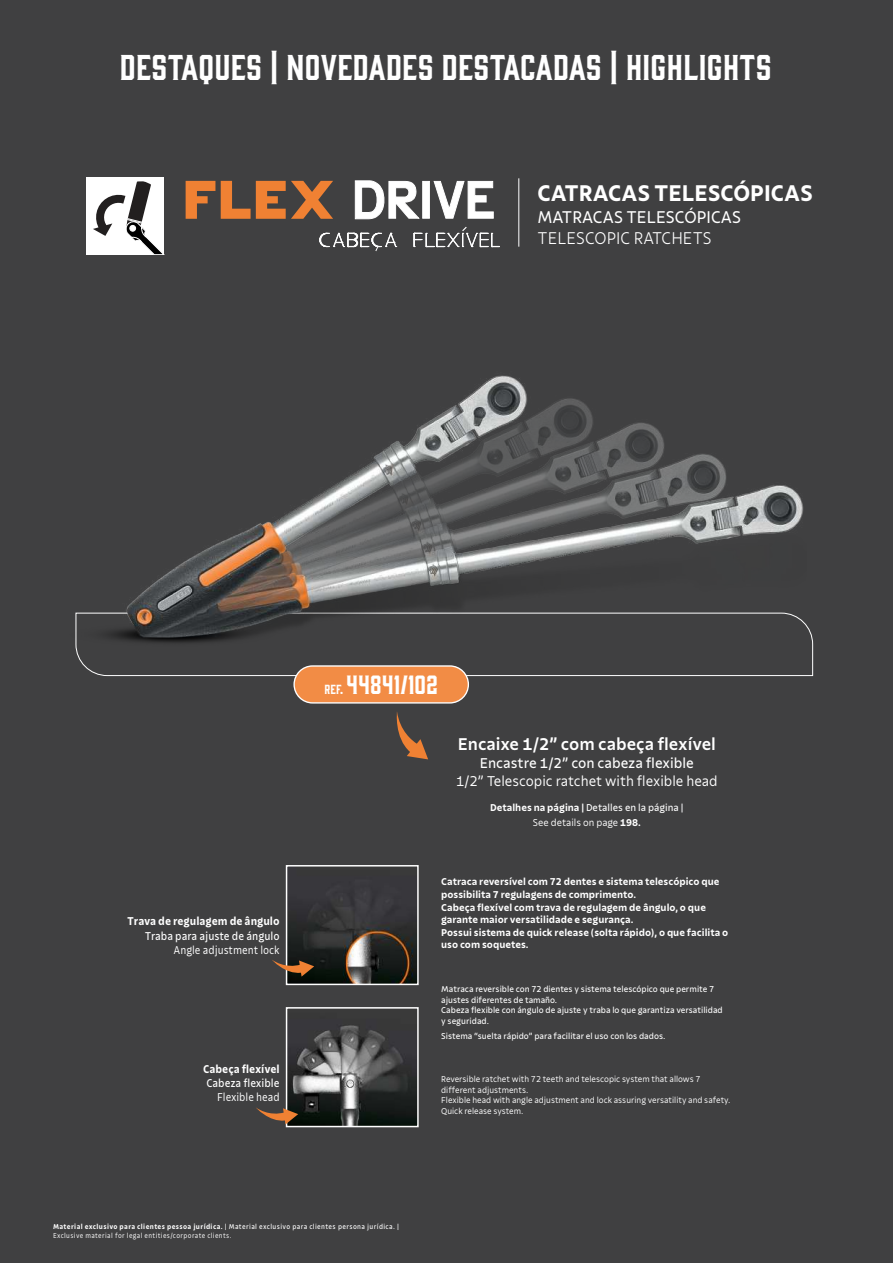
<style>
.page{position:relative;width:893px;height:1263px;background:#404041}
.page>*{position:absolute;margin:0;border:0;box-sizing:border-box;transform-origin:0 0}
.t1{font:33px "Gin";letter-spacing:.01em;color:#fff}
.t2{font:24.3px "Gin";color:#fff}
.t3{font:700 24px "Tramontina Sm Cd Titulos";color:#fff}
.t4{font:500 18px "Tramontina Sm Cd Textos";color:#fff}
.t5{font:18px "Tramontina Sm Cd Titulos";color:#fff}
.t6{font:300 18px "Tramontina Sm Cd Titulos";color:#fff}
.t7{font:300 15px "Tramontina Sm Cd Textos";color:#fff}
.t8{font:15px "Tramontina Sm Cd Textos";color:#fff}
.t9{font:700 12px "Tramontina Cond Textos";color:#fff}
.t10{font:12px "Tramontina Cond Textos";color:#fff}
.t11{font:300 12px "Tramontina Cond Textos";color:#fff}
.t12{font:700 10.5px/12.6px "Tramontina Sm Cd Textos";color:#fff}
.t13{font:9px/10.8px "Tramontina Sm Cd Textos";color:#fff}
.t14{font:300 9px/10.8px "Tramontina Sm Cd Textos";color:#fff}
.t15{font:300 7.5px/9px "Tramontina Cond Textos";letter-spacing:.05em;color:#fff}
.s1{font-size:12.15px}
.s2{font-weight:400}
.s3{font-weight:300}
.s4{font-weight:700}
</style>
<div class="page">
<div style="left:75px;top:612px;width:738px;height:64px;background:#404041"></div>
<div style="left:294px;top:666px;width:174px;height:37px;background:#f28c45;border-radius:18px"></div>
<div style="left:293px;top:665px;width:176px;height:39px;border:1px solid #fff;border-radius:18px"></div>
<svg style="left:394px;top:711px;width:34px;height:48px;background:#6e513d"></svg>
<img style="left:289px;top:868px;width:127px;height:114px">
<div style="left:286px;top:865px;width:133px;height:120px;border:2px solid #fff"></div>
<svg style="left:272px;top:960px;width:42px;height:17px"></svg>
<img style="left:289px;top:1010px;width:127px;height:114px">
<div style="left:286px;top:1007px;width:133px;height:120px;border:2px solid #fff"></div>
<svg style="left:256px;top:1107px;width:42px;height:17px"></svg>
<svg style="left:186px;top:180px;width:314px;height:72px;background:#76675d"></svg>
<div style="left:86px;top:177px;width:78px;height:78px;background:#fff"></div>
<svg style="left:93px;top:181px;width:72px;height:74px"></svg>
<hr style="left:518px;top:178px;width:1px;height:69px;background:#fff">
<img style="left:64px;top:362px;width:743px;height:296px">
<h1 class="t1" style="left:120px;top:44px;width:653px">DESTAQUES | NOVEDADES DESTACADAS | HIGHLIGHTS</h1>
<h3 class="t3" style="left:538px;top:181px;width:277px">CATRACAS TELESCÓPICAS</h3>
<h3 class="t5" style="left:538px;top:207px;width:205px">MATRACAS TELESCÓPICAS</h3>
<h3 class="t6" style="left:538px;top:231px;width:176px">TELESCOPIC RATCHETS</h3>
<p class="t9" style="left:127px;top:917px;width:154px">Trava de regulagem de ângulo</p>
<p class="t10" style="left:145px;top:930px;width:136px">Traba para ajuste de ángulo</p>
<p class="t11" style="left:173px;top:944px;width:108px">Angle adjustment lock</p>
<p class="t9" style="left:203px;top:1062px;width:78px">Cabeça flexível</p>
<p class="t10" style="left:206px;top:1077px;width:75px">Cabeza flexible</p>
<p class="t11" style="left:217px;top:1093px;width:64px">Flexible head</p>
<h2 class="t2" style="left:324px;top:667px;width:115px"><span class="s1">REF.</span> 44841/102</h2>
<h3 class="t4" style="left:458px;top:734px;width:260px">Encaixe 1/2” com cabeça flexível</h3>
<h3 class="t8" style="left:480px;top:755px;width:216px">Encastre 1/2” con cabeza flexible</h3>
<h3 class="t7" style="left:456px;top:773px;width:263px">1/2” Telescopic ratchet with flexible head</h3>
<p class="t12" style="left:490px;top:800px;width:195px;line-height:15px;text-align:center">Detalhes na página | <span class="s2">Detalles en la página |<br></span><span class="s3">See details on page</span> 198.</p>
<p class="t12" style="left:441px;top:876px;width:289px">Catraca reversível com 72 dentes e sistema telescópico que possibilita 7 regulagens de comprimento.<br>Cabeça flexível com trava de regulagem de ângulo, o que garante maior versatilidade e segurança.<br>Possui sistema de quick release (solta rápido), o que facilita o uso com soquetes.</p>
<p class="t13" style="left:441px;top:983px;width:283px">Matraca reversible con 72 dientes y sistema telescópico que permite 7 ajustes diferentes de tamaño.<br>Cabeza flexible con ángulo de ajuste y traba lo que garantiza versatilidad y seguridad.</p>
<p class="t13" style="left:441px;top:1030px;width:226px">Sistema “suelta rápido” para facilitar el uso con los dados.</p>
<p class="t14" style="left:441px;top:1073px;width:291px">Reversible ratchet with 72 teeth and telescopic system that allows 7 different adjustments.<br>Flexible head with angle adjustment and lock assuring versatility and safety.<br>Quick release system.</p>
<p class="t15" style="left:53px;top:1222px;width:347px"><span class="s4">Material exclusivo para clientes pessoa jurídica.</span> <span class="s2">| Material exclusivo para clientes persona jurídica. |<br></span>Exclusive material for legal entities/corporate clients.</p>
</div>
